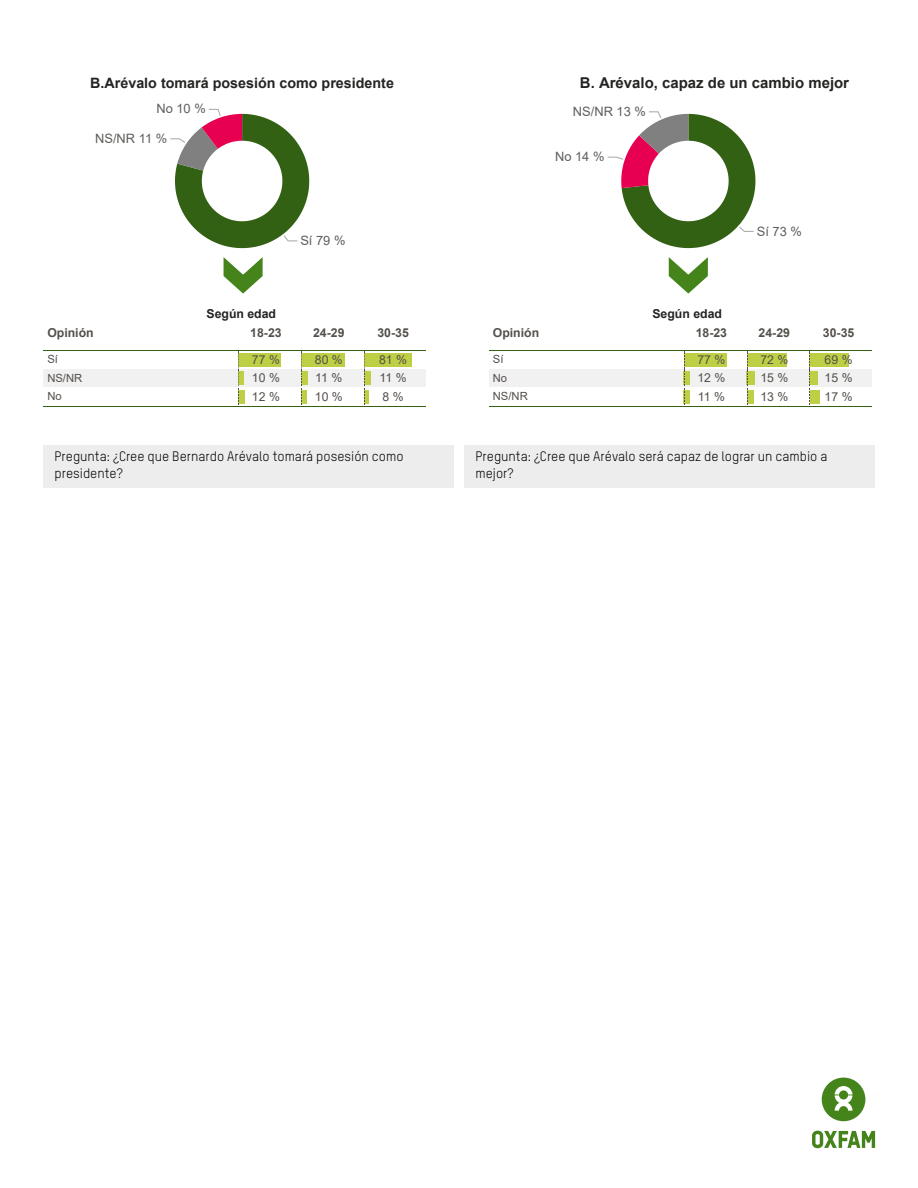
<style>
.page{position:relative;width:918px;height:1188px;background:#fff}
.page>*{position:absolute;margin:0;border:0;box-sizing:border-box;transform-origin:0 0}
.t1{font:700 15px "Arial";color:#252423}
.t2{font:700 14.25px "Arial";color:#252423}
.t3{font:13.5px/16.5px "Oxfam TSTARPRO";color:#000}
.t4{font:12.9px "Arial";color:#605e5c}
.t5{font:12.3px "Arial";color:#534f4b}
.t6{font:700 12.3px "Arial";color:#534f4b}
.t7{font:700 12.3px "Arial";color:#252423}
.t8{font:11.25px "Arial";color:#534f4b}
</style>
<div class="page">
<svg style="left:170px;top:108px;width:139px;height:140px"></svg>
<svg style="left:607px;top:111px;width:148px;height:137px"></svg>
<hr style="left:44px;top:350px;width:190px;height:1px;background:#336114">
<hr style="left:234px;top:350px;width:63px;height:1px;background:#336114">
<hr style="left:297px;top:350px;width:63px;height:1px;background:#336114">
<hr style="left:360px;top:350px;width:66px;height:1px;background:#336114">
<div style="left:238px;top:353px;width:43px;height:14px;background:#bece45"></div>
<div style="left:301px;top:353px;width:44px;height:14px;background:#bece45"></div>
<div style="left:364px;top:353px;width:48px;height:14px;background:#bece45"></div>
<div style="left:44px;top:369px;width:190px;height:19px;background:#f1f1f1"></div>
<div style="left:234px;top:369px;width:63px;height:19px;background:#f1f1f1"></div>
<div style="left:238px;top:372px;width:6px;height:13px;background:#bece45"></div>
<div style="left:297px;top:369px;width:63px;height:19px;background:#f1f1f1"></div>
<div style="left:301px;top:372px;width:6px;height:13px;background:#bece45"></div>
<div style="left:360px;top:369px;width:66px;height:19px;background:#f1f1f1"></div>
<div style="left:364px;top:372px;width:6px;height:13px;background:#bece45"></div>
<hr style="left:44px;top:406px;width:190px;height:1px;background:#336114">
<hr style="left:234px;top:406px;width:63px;height:1px;background:#336114">
<div style="left:238px;top:390px;width:7px;height:14px;background:#bece45"></div>
<svg style="left:238px;top:351px;width:1px;height:56px"></svg>
<hr style="left:297px;top:406px;width:63px;height:1px;background:#336114">
<div style="left:301px;top:390px;width:6px;height:14px;background:#bece45"></div>
<svg style="left:301px;top:351px;width:1px;height:56px"></svg>
<hr style="left:360px;top:406px;width:66px;height:1px;background:#336114">
<div style="left:364px;top:390px;width:5px;height:14px;background:#bece45"></div>
<svg style="left:364px;top:351px;width:1px;height:56px"></svg>
<hr style="left:489px;top:350px;width:191px;height:1px;background:#336114">
<hr style="left:680px;top:350px;width:63px;height:1px;background:#336114">
<hr style="left:743px;top:350px;width:63px;height:1px;background:#336114">
<hr style="left:806px;top:350px;width:66px;height:1px;background:#336114">
<div style="left:684px;top:353px;width:43px;height:14px;background:#bece45"></div>
<div style="left:747px;top:353px;width:40px;height:14px;background:#bece45"></div>
<div style="left:810px;top:353px;width:39px;height:14px;background:#bece45"></div>
<div style="left:489px;top:369px;width:191px;height:19px;background:#f1f1f1"></div>
<div style="left:680px;top:369px;width:63px;height:19px;background:#f1f1f1"></div>
<div style="left:684px;top:372px;width:6px;height:13px;background:#bece45"></div>
<div style="left:743px;top:369px;width:63px;height:19px;background:#f1f1f1"></div>
<div style="left:747px;top:372px;width:8px;height:13px;background:#bece45"></div>
<div style="left:806px;top:369px;width:66px;height:19px;background:#f1f1f1"></div>
<div style="left:810px;top:372px;width:8px;height:13px;background:#bece45"></div>
<hr style="left:489px;top:406px;width:191px;height:1px;background:#336114">
<hr style="left:680px;top:406px;width:63px;height:1px;background:#336114">
<div style="left:684px;top:390px;width:6px;height:14px;background:#bece45"></div>
<svg style="left:684px;top:351px;width:1px;height:56px"></svg>
<hr style="left:743px;top:406px;width:63px;height:1px;background:#336114">
<div style="left:747px;top:390px;width:7px;height:14px;background:#bece45"></div>
<svg style="left:747px;top:351px;width:1px;height:56px"></svg>
<hr style="left:806px;top:406px;width:66px;height:1px;background:#336114">
<div style="left:810px;top:390px;width:9px;height:14px;background:#bece45"></div>
<svg style="left:223px;top:257px;width:40px;height:37px"></svg>
<svg style="left:668px;top:257px;width:40px;height:37px"></svg>
<svg style="left:822px;top:1078px;width:43px;height:43px"></svg>
<svg style="left:812px;top:1131px;width:63px;height:17px"></svg>
<div style="left:43px;top:445px;width:411px;height:43px;background:#ededed"></div>
<div style="left:464px;top:445px;width:411px;height:43px;background:#ededed"></div>
<p class="t2" style="left:90px;top:73px;width:305px">B.Arévalo tomará posesión como presidente</p>
<p class="t4" style="left:156px;top:100px;width:51px">No 10 %</p>
<p class="t4" style="left:95px;top:129px;width:74px">NS/NR 11 %</p>
<p class="t7" style="left:207px;top:305px;width:71px">Según edad</p>
<p class="t4" style="left:300px;top:232px;width:47px">Sí 79 %</p>
<p class="t6" style="left:47px;top:324px;width:48px">Opinión</p>
<p class="t6" style="left:250px;top:324px;width:33px">18-23</p>
<p class="t6" style="left:313px;top:324px;width:33px">24-29</p>
<p class="t6" style="left:377px;top:324px;width:33px">30-35</p>
<p class="t8" style="left:47px;top:351px;width:12px">Sí</p>
<p class="t5" style="left:252px;top:351px;width:29px">77 %</p>
<p class="t5" style="left:315px;top:351px;width:29px">80 %</p>
<p class="t5" style="left:379px;top:351px;width:29px">81 %</p>
<p class="t8" style="left:47px;top:370px;width:36px">NS/NR</p>
<p class="t5" style="left:252px;top:369px;width:29px">10 %</p>
<p class="t5" style="left:315px;top:369px;width:29px">11 %</p>
<p class="t5" style="left:380px;top:369px;width:29px">11 %</p>
<p class="t8" style="left:47px;top:388px;width:16px">No</p>
<p class="t5" style="left:252px;top:388px;width:29px">12 %</p>
<p class="t5" style="left:315px;top:388px;width:29px">10 %</p>
<p class="t5" style="left:383px;top:388px;width:23px">8 %</p>
<p class="t1" style="left:580px;top:72px;width:271px">B. Arévalo, capaz de un cambio mejor</p>
<p class="t4" style="left:573px;top:102px;width:74px">NS/NR 13 %</p>
<p class="t4" style="left:555px;top:148px;width:51px">No 14 %</p>
<p class="t7" style="left:652px;top:305px;width:71px">Según edad</p>
<p class="t4" style="left:757px;top:222px;width:47px">Sí 73 %</p>
<p class="t6" style="left:493px;top:324px;width:48px">Opinión</p>
<p class="t6" style="left:696px;top:324px;width:33px">18-23</p>
<p class="t6" style="left:759px;top:324px;width:33px">24-29</p>
<p class="t6" style="left:823px;top:324px;width:33px">30-35</p>
<p class="t8" style="left:493px;top:351px;width:12px">Sí</p>
<p class="t5" style="left:697px;top:351px;width:29px">77 %</p>
<p class="t5" style="left:760px;top:351px;width:29px">72 %</p>
<p class="t5" style="left:825px;top:351px;width:29px">69 %</p>
<p class="t8" style="left:493px;top:370px;width:16px">No</p>
<p class="t5" style="left:697px;top:369px;width:29px">12 %</p>
<p class="t5" style="left:760px;top:369px;width:29px">15 %</p>
<p class="t5" style="left:825px;top:369px;width:29px">15 %</p>
<p class="t8" style="left:493px;top:388px;width:36px">NS/NR</p>
<p class="t5" style="left:698px;top:388px;width:29px">11 %</p>
<p class="t5" style="left:760px;top:388px;width:29px">13 %</p>
<p class="t5" style="left:825px;top:388px;width:29px">17 %</p>
<p class="t3" style="left:55px;top:448px;width:351px">Pregunta: ¿Cree que Bernardo Arévalo tomará posesión como presidente?</p>
<p class="t3" style="left:476px;top:448px;width:354px">Pregunta: ¿Cree que Arévalo será capaz de lograr un cambio a mejor?</p>
</div>
